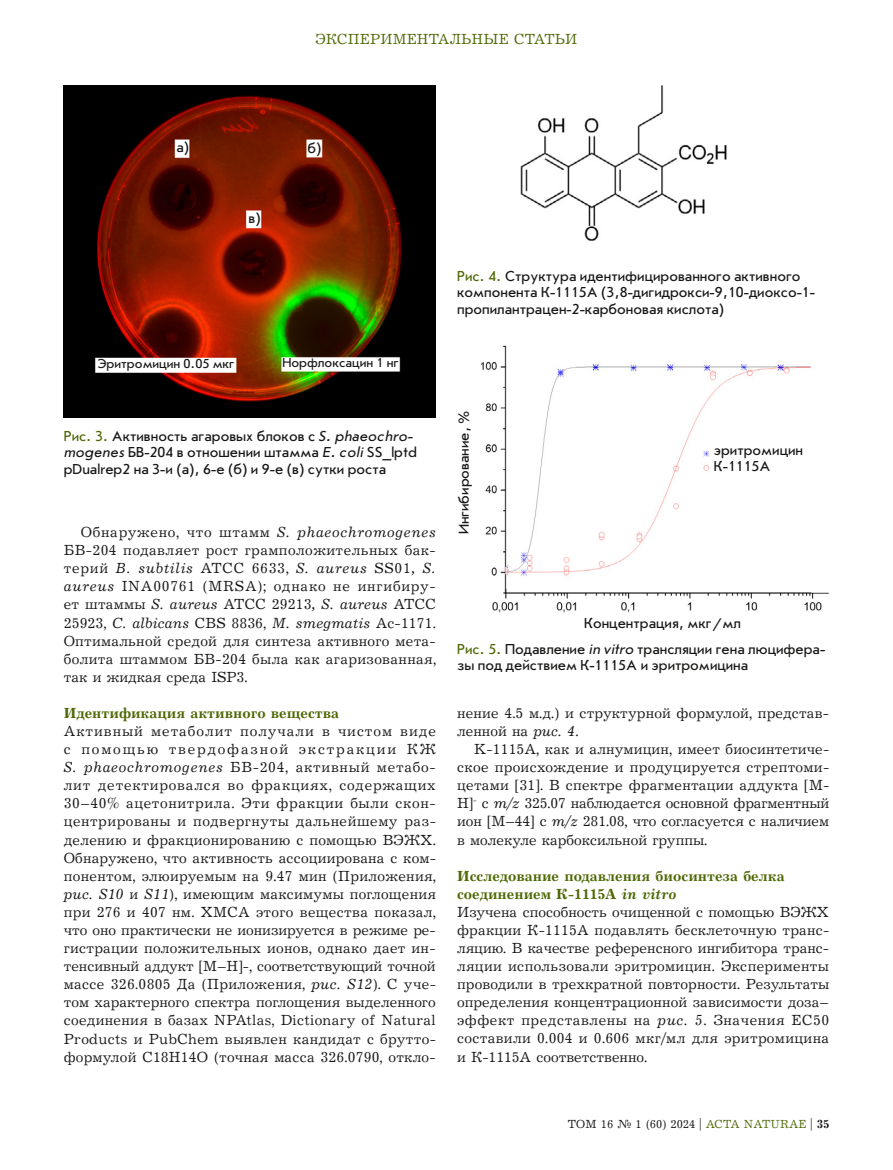
<style>
.page{position:relative;width:893px;height:1170px;background:#fff}
.page>*{position:absolute;margin:0;border:0;box-sizing:border-box;transform-origin:0 0}
.t1{font:15px/18px "Journal";letter-spacing:.01em;color:#181716;text-align:justify}
.t2{font:15px/16.5px "Journal Sans C";color:#181716}
.t3{font:700 15px "Journal";color:#4e6804}
.t4{font:15px "Journal";letter-spacing:.01em;color:#4e6804}
.t5{font:13.5px "Journal Sans C";color:#181716}
.t6{font:12px "Journal";letter-spacing:.005em;color:#181716}
.s1{color:#4e6804}
.s2{font-style:italic}
.s3{font-weight:700;color:#4e6804}
.s4{font-weight:700;font-style:italic;color:#4e6804}
.s5{font-weight:700}
</style>
<div class="page">
<img style="left:64px;top:85px;width:372px;height:332px">
<img style="left:520px;top:85px;width:207px;height:156px">
<img style="left:480px;top:345px;width:349px;height:268px">
<p class="t4" style="left:316px;top:30px;width:263px">ЭКСПЕРИМЕНТАЛЬНЫЕ СТАТЬИ</p>
<p class="t2" style="left:176px;top:139px;width:14px">а)</p>
<p class="t2" style="left:307px;top:140px;width:16px">б)</p>
<p class="t2" style="left:249px;top:210px;width:14px">в)</p>
<p class="t5" style="left:97px;top:356px;width:139px">Эритромицин 0.05 мкг</p>
<p class="t5" style="left:282px;top:356px;width:118px">Норфлоксацин 1 нг</p>
<p class="t2" style="left:64px;top:428px;width:355px"><span class="s1">Рис. 3.</span> Активность агаровых блоков с <span class="s2">S. phaeochro&shy;mogenes</span> БВ-204 в отношении штамма <span class="s2">E. coli</span> SS_lptd pDualrep2 на 3-и (а), 6-е (б) и 9-е (в) сутки роста</p>
<p class="t1" style="left:64px;top:524px;width:374px;text-indent:17px">Обнаружено, что штамм <span class="s2">S. phaeochromogenes </span>БВ-204 подавляет рост грамположительных бак&shy;терий <span class="s2">B. subtilis</span> ATCC 6633, <span class="s2">S. aureus</span> SS01<span class="s2">, S. aureus</span> INA00761 (MRSA); однако не ингибиру&shy;ет штаммы <span class="s2">S. aureus</span> ATCC 29213<span class="s2">, S. aureus</span> ATCC 25923, <span class="s2">C. albicans</span> CBS 8836, <span class="s2">M. smegmatis</span> Ac-1171.<br>Оптимальной средой для синтеза активного мета&shy;болита штаммом БВ-204 была как агаризованная, так и жидкая среда ISP3.</p>
<p class="t3" style="left:64px;top:704px;width:277px">Идентификация активного вещества</p>
<p class="t1" style="left:64px;top:722px;width:374px">Активный метаболит получали в чистом виде с помощью твердофазной экстракции КЖ <span class="s2">S. phaeochromogenes</span> БВ-204, активный метабо&shy;лит детектировался во фракциях, содержащих 30–40% ацетонитрила. Эти фракции были скон&shy;центрированы и подвергнуты дальнейшему раз&shy;делению и фракционированию с помощью ВЭЖХ.<br>Обнаружено, что активность ассоциирована с ком&shy;понентом, элюируемым на 9.47 мин (Приложения, <span class="s2">рис. S10</span> и <span class="s2">S11</span>), имеющим максимумы поглощения при 276 и 407 нм. ХМСА этого вещества показал, что оно практически не ионизируется в режиме ре&shy;гистрации положительных ионов, однако дает ин&shy;тенсивный аддукт [M–H]-, соответствующий точной массе 326.0805 Да (Приложения, <span class="s2">рис. S12</span>). С уче&shy;том характерного спектра поглощения выделенного соединения в базах NPAtlas, Dictionary of Natural Products и PubChem выявлен кандидат с брутто&shy;формулой C18H14O (точная масса 326.0790, откло-</p>
<p class="t2" style="left:457px;top:268px;width:359px"><span class="s1">Рис. 4.</span> Структура идентифицированного активного компонента К-1115А (3,8-дигидрокси-9,10-диоксо-1- пропилантрацен-2-карбоновая кислота)</p>
<p class="t2" style="left:456px;top:534px;width:126px;rotate:-90deg">Ингибирование, %</p>
<p class="t2" style="left:714px;top:442px;width:91px">эритромицин<br>К-1115А</p>
<p class="t2" style="left:584px;top:615px;width:158px">Концентрация, мкг/мл</p>
<p class="t2" style="left:457px;top:641px;width:370px"><span class="s1">Рис. 5.</span> Подавление <span class="s2">in vitro</span> трансляции гена люцифера&shy;зы под действием К-1115А и эритромицина</p>
<p class="t1" style="left:457px;top:704px;width:373px">нение 4.5 м.д.) и структурной формулой, представ&shy;ленной на <span class="s2">рис. 4</span>.</p>
<p class="t1" style="left:457px;top:741px;width:374px;text-indent:17px">K-1115A, как и алнумицин, имеет биосинтетиче&shy;ское происхождение и продуцируется стрептоми&shy;цетами [31]. В спектре фрагментации аддукта [M-H]<sup>-</sup> с <span class="s2">m/z</span> 325.07 наблюдается основной фрагментный ион [M–44] с <span class="s2">m/z</span> 281.08, что согласуется с наличием в молекуле карбоксильной группы.</p>
<p class="t1" style="left:457px;top:867px;width:374px;text-align:left"><span class="s3">Исследование подавления биосинтеза белка соединением К-1115А</span> <span class="s4">in vitro<br></span>Изучена способность очищенной с помощью ВЭЖХ фракции К-1115А подавлять бесклеточную транс&shy;ляцию. В качестве референсного ингибитора транс&shy;ляции использовали эритромицин. Эксперименты проводили в трехкратной повторности. Результаты определения концентрационной зависимости доза– эффект представлены на <span class="s2">рис. 5</span>. Значения EC50 составили 0.004 и 0.606 мкг/мл для эритромицина и К-1115А соответственно.</p>
<p class="t6" style="left:568px;top:1116px;width:263px">ТОМ 16 № 1 (60) 2024 | <span class="s1">ACTA NATURAE</span> | <span class="s5">35</span></p>
</div>
